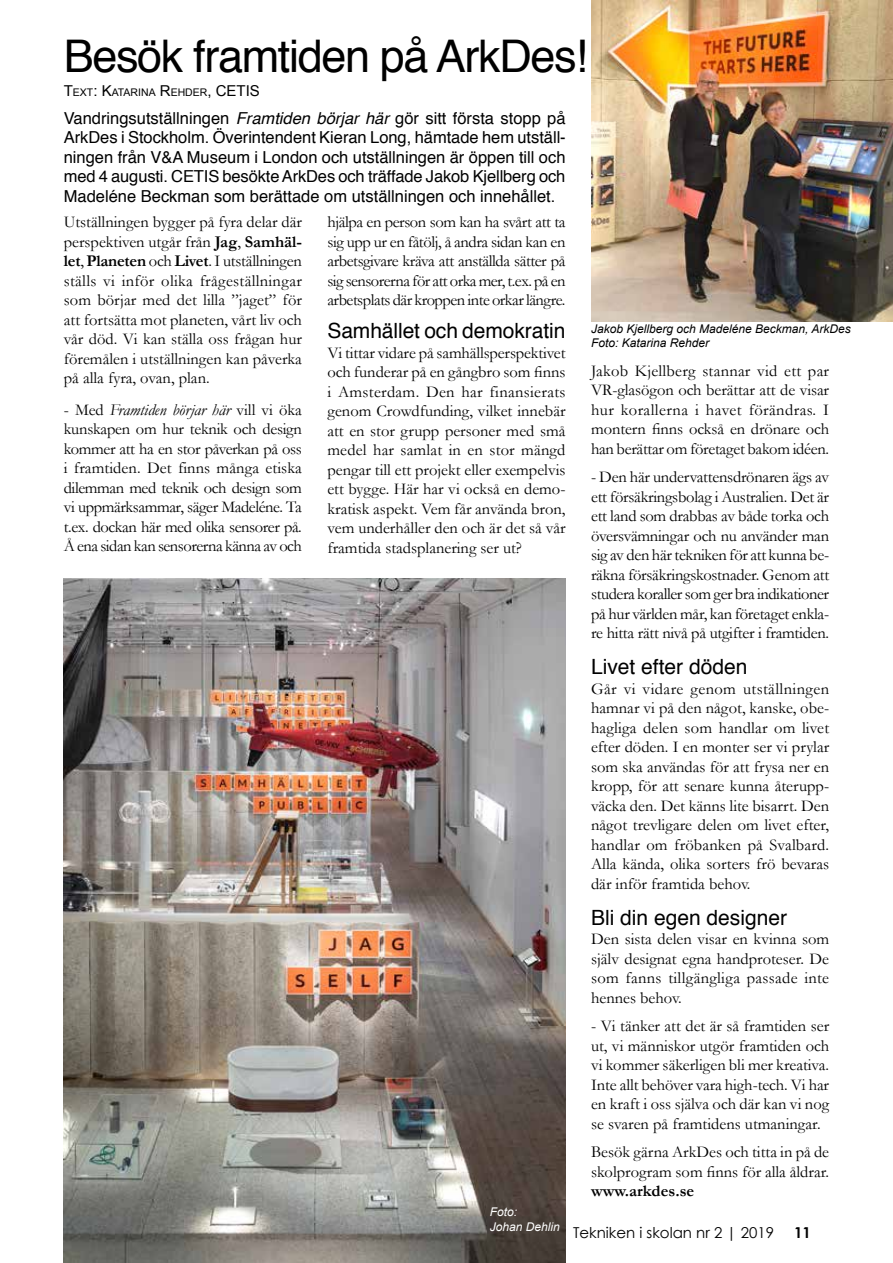
<style>
.page{position:relative;width:893px;height:1263px;background:#fff}
.page>*{position:absolute;margin:0;border:0;box-sizing:border-box;transform-origin:0 0}
.t1{font:45px "Helvetica";letter-spacing:-.03em;color:#000}
.t2{font:21px "Helvetica";color:#000}
.t3{font:16.5px/19.5px "Garamond";color:#000;text-align:justify}
.t4{font:16.5px/19.5px "Helvetica";color:#000;text-align:justify}
.t5{font:700 16.5px "Garamond";color:#000}
.t6{font:15px "Century Gothic";color:#000}
.t7{font:700 15px "Century Gothic";color:#000}
.t8{font:italic 12px/14.7px "Arial";color:#000}
.t9{font:italic 12px/14.7px "Arial";color:#fff}
.t10{font:10.5px "Arial";color:#000}
.s1{font-size:15px}
.s2{font-style:italic}
.s3{font-weight:700}
</style>
<div class="page">
<img style="left:591px;top:0;width:302px;height:322px">
<img style="left:64px;top:578px;width:502px;height:685px">
<h1 class="t1" style="left:64px;top:22px;width:525px">Besök framtiden på ArkDes!</h1>
<p class="t10" style="left:64px;top:85px;width:196px"><span class="s1">T</span>EXT<span class="s1">: K</span>ATARI NA <span class="s1">R</span>EHDER<span class="s1">, CETIS</span></p>
<p class="t4" style="left:64px;top:109px;width:503px">Vandringsutställningen <span class="s2">Framtiden börjar här</span> gör sitt första stopp på ArkDes i Stockholm. Överintendent Kieran Long, hämtade hem utställ&shy;ningen från V&amp;A Museum i London och utställningen är öppen till och med 4 augusti. CETIS besökte ArkDes och träffade Jakob Kjellberg och Madeléne Beckman som berättade om utställningen och innehållet.</p>
<p class="t3" style="left:327px;top:212px;width:240px">hjälpa en person som kan ha svårt att ta sig upp ur en fåtölj, å andra sidan kan en arbetsgivare kräva att anställda sätter på sig sensorerna för att orka mer, t.ex. på en arbetsplats där kroppen inte orkar längre.</p>
<p class="t2" style="left:327px;top:315px;width:239px">Samhället och demokratin</p>
<p class="t3" style="left:327px;top:342px;width:240px">Vi tittar vidare på samhällsperspektivet och funderar på en gångbro som finns i Amsterdam. Den har finansierats genom Crowdfunding, vilket innebär att en stor grupp personer med små medel har samlat in en stor mängd pengar till ett projekt eller exempelvis ett bygge. Här har vi också en demo&shy;kratisk aspekt. Vem får använda bron, vem underhåller den och är det så vår framtida stadsplanering ser ut?</p>
<p class="t3" style="left:64px;top:212px;width:240px">Utställningen bygger på fyra delar där perspektiven utgår från <span class="s3">Jag</span>, <span class="s3">Samhäl&shy;let</span>, <span class="s3">Planeten</span> och <span class="s3">Livet</span>. I utställningen ställs vi inför olika frågeställningar som börjar med det lilla ”jaget” för att fortsätta mot planeten, vårt liv och vår död. Vi kan ställa oss frågan hur föremålen i utställningen kan påverka på alla fyra, ovan, plan.</p>
<p class="t3" style="left:64px;top:399px;width:240px">- Med <span class="s2">Framtiden börjar här</span> vill vi öka kunskapen om hur teknik och design kommer att ha en stor påverkan på oss i framtiden. Det finns många etiska dilemman med teknik och design som vi uppmärksammar, säger Madeléne. Ta t.ex. dockan här med olika sensorer på.<br>Å ena sidan kan sensorerna känna av och</p>
<p class="t8" style="left:591px;top:321px;width:261px">Jakob Kjellberg och Madeléne Beckman, ArkDes<br>Foto: Katarina Rehder</p>
<p class="t3" style="left:591px;top:360px;width:240px">Jakob Kjellberg stannar vid ett par VR-glasögon och berättar att de visar hur korallerna i havet förändras. I montern finns också en drönare och han berättar om företaget bakom idéen.</p>
<p class="t3" style="left:591px;top:467px;width:240px">- Den här undervattensdrönaren ägs av ett försäkringsbolag i Australien. Det är ett land som drabbas av både torka och översvämningar och nu använder man sig av den här tekniken för att kunna be&shy;räkna försäkringskostnader. Genom att studera koraller som ger bra indikationer på hur världen mår, kan företaget enkla&shy;re hitta rätt nivå på utgifter i framtiden.</p>
<p class="t2" style="left:591px;top:651px;width:158px">Livet efter döden</p>
<p class="t3" style="left:591px;top:678px;width:240px">Går vi vidare genom utställningen hamnar vi på den något, kanske, obe&shy;hagliga delen som handlar om livet efter döden. I en monter ser vi prylar som ska användas för att frysa ner en kropp, för att senare kunna återupp&shy;väcka den. Det känns lite bisarrt. Den något trevligare delen om livet efter, handlar om fröbanken på Svalbard.<br>Alla kända, olika sorters frö bevaras där inför framtida behov.</p>
<p class="t2" style="left:591px;top:901px;width:198px">Bli din egen designer</p>
<p class="t3" style="left:591px;top:929px;width:240px">Den sista delen visar en kvinna som själv designat egna handproteser. De som fanns tillgängliga passade inte hennes behov.</p>
<p class="t3" style="left:591px;top:1016px;width:240px">- Vi tänker att det är så framtiden ser ut, vi människor utgör framtiden och vi kommer säkerligen bli mer kreativa.<br>Inte allt behöver vara high-tech. Vi har en kraft i oss själva och där kan vi nog se svaren på framtidens utmaningar.</p>
<p class="t3" style="left:591px;top:1142px;width:240px">Besök gärna ArkDes och titta in på de skolprogram som finns för alla åldrar.</p>
<p class="t5" style="left:591px;top:1180px;width:105px">www.arkdes.se</p>
<p class="t9" style="left:490px;top:1204px;width:72px">Foto:<br>Johan Dehlin</p>
<p class="t6" style="left:573px;top:1222px;width:203px">Tekniken i skolan nr 2 | 2019</p>
<p class="t7" style="left:794px;top:1221px;width:18px">11</p>
</div>
